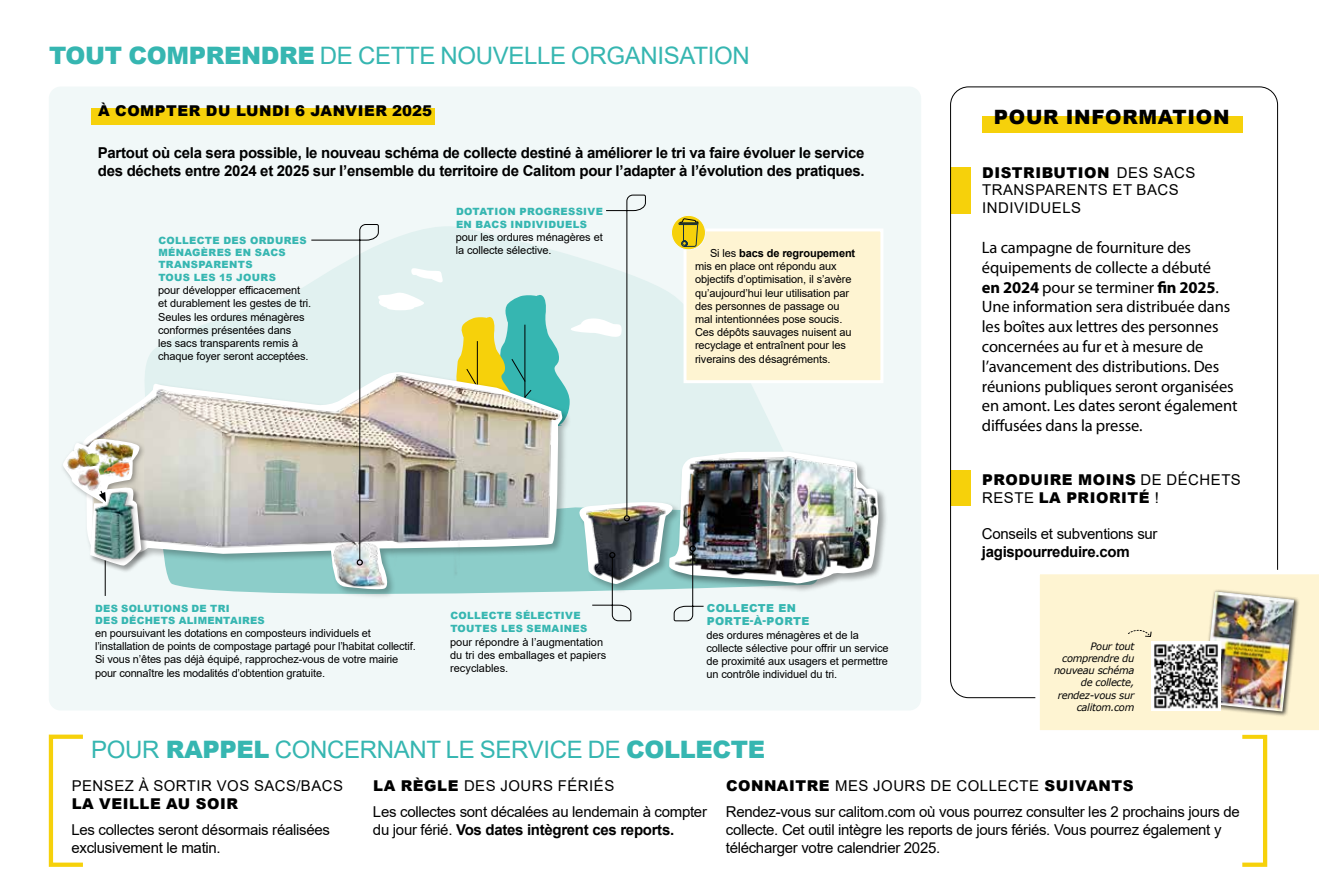
<style>
.page{position:relative;width:1319px;height:893px;background:#fff}
.page>*{position:absolute;margin:0;border:0;box-sizing:border-box;transform-origin:0 0}
.t1{font:24px "Arial";letter-spacing:-.015em;color:#36b6b1}
.t2{font:900 19.8px "Arial";letter-spacing:.035em;color:#000}
.t3{font:16.5px/19.8px "Myriad Pro";letter-spacing:-.01em;color:#000}
.t4{font:15px/18px "Arial";letter-spacing:-.02em;color:#000}
.t5{font:700 15px/18px "Arial";letter-spacing:-.02em;color:#000}
.t6{font:14.85px/17.9px "Arial";letter-spacing:.035em;color:#000}
.t7{font:900 14.85px/17.9px "Arial";letter-spacing:.035em;color:#000}
.t8{font:10.95px/13.2px "Arial";letter-spacing:-.01em;color:#000}
.t9{font:900 10.95px/13.2px "Arial";letter-spacing:.035em;color:#36b6b1}
.t10{font:italic 10.2px/12.3px "Verdana";letter-spacing:-.03em;color:#020203;text-align:right}
.t11{font:900 10.05px/12px "Arial";letter-spacing:.035em;color:#36b6b1}
.s1{font-weight:900}
.s2{font-weight:700}
.s3{font-weight:400}
</style>
<div class="page">
<div style="left:950px;top:168px;width:20px;height:46px;background:#f6d10b"></div>
<div style="left:950px;top:470px;width:20px;height:36px;background:#f6d10b"></div>
<div style="left:49px;top:735px;width:36px;height:132px;border:4px solid #f6d10b"></div>
<div style="left:1239px;top:735px;width:27px;height:132px;border:4px solid #f6d10b"></div>
<div style="left:49px;top:87px;width:872px;height:623px;background:#f1f8f8;border-radius:12px"></div>
<div style="left:91px;top:108px;width:343px;height:17px;background:#f6d10b"></div>
<svg style="left:152px;top:226px;width:299px;height:126px"></svg>
<img style="left:90px;top:352px;width:796px;height:245px">
<svg style="left:311px;top:224px;width:133px;height:336px"></svg>
<div style="left:356px;top:559px;width:7px;height:7px;border:1px solid #000;border-radius:50%"></div>
<img style="left:451px;top:195px;width:427px;height:426px">
<hr style="left:105px;top:535px;width:1px;height:61px;background:#000">
<div style="left:60px;top:436px;width:86px;height:74px;background:#000;opacity:.31"></div>
<div style="left:89px;top:487px;width:59px;height:86px;background:#000;opacity:.37"></div>
<img style="left:62px;top:438px;width:79px;height:128px">
<div style="left:981px;top:116px;width:261px;height:17px;background:#f6d10b"></div>
<svg style="left:1035px;top:574px;width:283px;height:161px"></svg>
<div style="left:1200px;top:589px;width:98px;height:128px;background:#000;opacity:.75"></div>
<img style="left:1202px;top:591px;width:91px;height:121px">
<img style="left:1151px;top:642px;width:69px;height:68px">
<h1 class="t1" style="left:49px;top:39px;width:702px"><span class="s1">TOUT COMPRENDRE</span> DE CETTE NOUVELLE ORGANISATION</h1>
<h3 class="t7" style="left:98px;top:102px;width:335px">À COMPTER DU LUNDI 6 JANVIER 2025</h3>
<h3 class="t5" style="left:98px;top:144px;width:768px">Partout où cela sera possible, le nouveau schéma de collecte destiné à améliorer le tri va faire évoluer le service des déchets entre 2024 et 2025 sur l’ensemble du territoire de Calitom pour l’adapter à l’évolution des pratiques.</h3>
<p class="t11" style="left:158px;top:234px;width:150px">COLLECTE DES ORDURES<br>MÉNAGÈRES EN SACS<br>TRANSPARENTS</p>
<p class="t11" style="left:158px;top:271px;width:119px">TOUS LES 15 JOURS</p>
<p class="t8" style="left:158px;top:284px;width:155px">pour développer efficacement et durablement les gestes de tri.<br>Seules les ordures ménagères conformes présentées dans<br>les sacs transparents remis à chaque foyer seront acceptées.</p>
<p class="t11" style="left:456px;top:204px;width:148px;line-height:13.2px">DOTATION PROGRESSIVE<br>EN BACS INDIVIDUELS</p>
<p class="t8" style="left:456px;top:231px;width:148px">pour les ordures ménagères et la collecte sélective.</p>
<p class="t8" style="left:695px;top:246px;width:162px;text-indent:15px">Si les <span class="s2">bacs de regroupement </span>mis en place ont répondu aux objectifs d’optimisation, il s’avère qu’aujourd’hui leur utilisation par des personnes de passage ou mal intentionnées pose soucis.<br>Ces dépôts sauvages nuisent au recyclage et entraînent pour les riverains des désagréments.</p>
<p class="t11" style="left:95px;top:602px;width:171px">DES SOLUTIONS DE TRI<br>DES DÉCHETS ALIMENTAIRES</p>
<p class="t8" style="left:95px;top:626px;width:322px">en poursuivant les dotations en composteurs individuels et l’installation de points de compostage partagé pour l’habitat collectif.<br>Si vous n’êtes pas déjà équipé, rapprochez-vous de votre mairie pour connaître les modalités d’obtention gratuite.</p>
<p class="t11" style="left:450px;top:609px;width:138px;line-height:13.2px">COLLECTE SÉLECTIVE<br>TOUTES LES SEMAINES</p>
<p class="t8" style="left:450px;top:635px;width:157px">pour répondre à l’augmentation du tri des emballages et papiers recyclables.</p>
<p class="t9" style="left:706px;top:601px;width:104px">COLLECTE EN<br>PORTE-À-PORTE</p>
<p class="t8" style="left:706px;top:628px;width:184px">des ordures ménagères et de la collecte sélective pour offrir un service de proximité aux usagers et permettre un contrôle individuel du tri.</p>
<h1 class="t1" style="left:91px;top:733px;width:675px">POUR <span class="s1">RAPPEL</span> CONCERNANT LE SERVICE DE <span class="s1">COLLECTE</span></h1>
<h2 class="t2" style="left:993px;top:102px;width:237px">POUR INFORMATION</h2>
<h3 class="t6" style="left:982px;top:163px;width:215px"><span class="s1">DISTRIBUTION</span> DES SACS<br>TRANSPARENTS ET BACS<br>INDIVIDUELS</h3>
<p class="t3" style="left:981px;top:237px;width:257px">La campagne de fourniture des équipements de collecte a débuté<br><span class="s2">en 2024</span> pour se terminer <span class="s2">fin 2025</span>.<br>Une information sera distribuée dans les boîtes aux lettres des personnes concernées au fur et à mesure de l’avancement des distributions. Des réunions publiques seront organisées en amont. Les dates seront également diffusées dans la presse.</p>
<h3 class="t7" style="left:982px;top:470px;width:260px">PRODUIRE MOINS <span class="s3">DE DÉCHETS<br>RESTE</span> LA PRIORITÉ <span class="s3">!</span></h3>
<h3 class="t4" style="left:981px;top:524px;width:177px">Conseils et subventions sur</h3>
<h3 class="t5" style="left:981px;top:543px;width:149px">jagispourreduire.com</h3>
<p class="t10" style="left:1053px;top:640px;width:82px">Pour tout comprendre du nouveau schéma de collecte, rendez-vous sur calitom.com</p>
<h3 class="t6" style="left:72px;top:776px;width:273px">PENSEZ À SORTIR VOS SACS/BACS</h3>
<h3 class="t7" style="left:72px;top:794px;width:168px">LA VEILLE AU SOIR</h3>
<h3 class="t4" style="left:71px;top:821px;width:260px">Les collectes seront désormais réalisées exclusivement le matin.</h3>
<h3 class="t6" style="left:373px;top:776px;width:242px"><span class="s1">LA RÈGLE</span> DES JOURS FÉRIÉS</h3>
<h3 class="t4" style="left:373px;top:803px;width:335px">Les collectes sont décalées au lendemain à compter du jour férié. <span class="s2">Vos dates intègrent ces reports.</span></h3>
<h3 class="t6" style="left:726px;top:776px;width:409px"><span class="s1">CONNAITRE</span> MES JOURS DE COLLECTE <span class="s1">SUIVANTS</span></h3>
<h3 class="t4" style="left:725px;top:803px;width:515px">Rendez-vous sur calitom.com où vous pourrez consulter les 2 prochains jours de collecte. Cet outil intègre les reports de jours fériés. Vous pourrez également y télécharger votre calendrier 2025.</h3>
</div>
